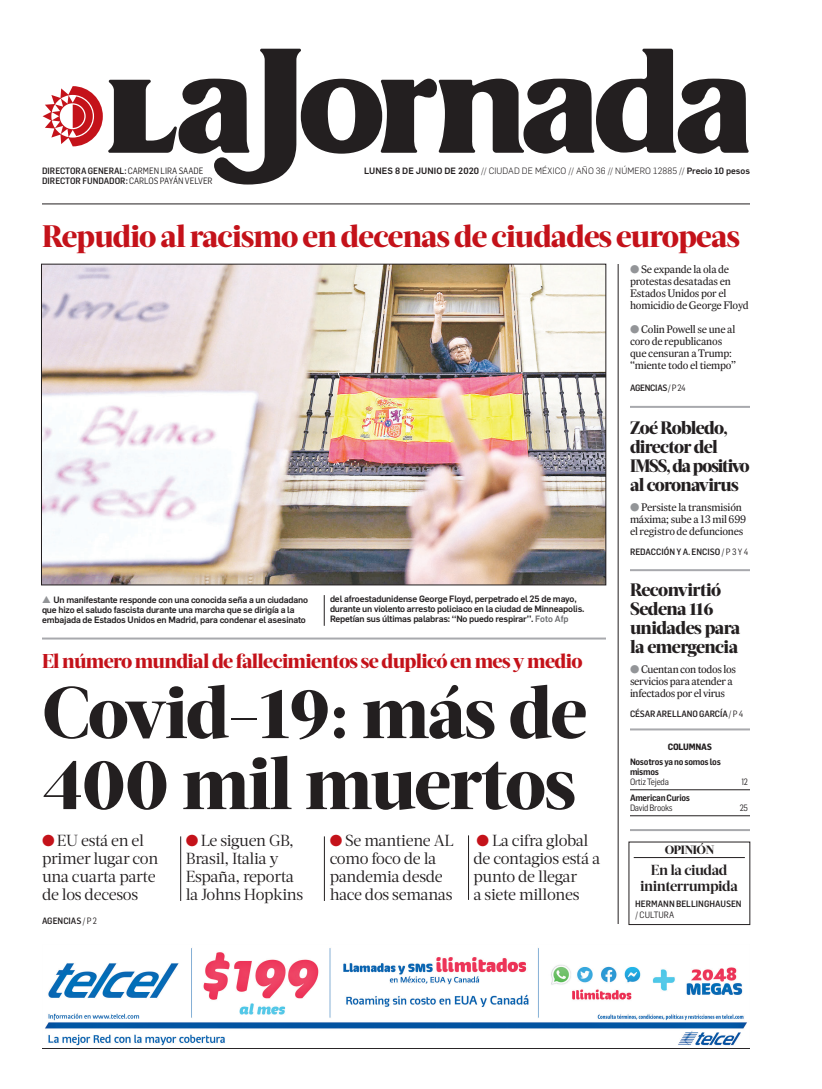
<style>
.page{position:relative;width:822px;height:1089px;background:#fff}
.page>*{position:absolute;margin:0;border:0;box-sizing:border-box;transform-origin:0 0}
.CABEZA_72{font:800 73px/71px "Acta Headline";letter-spacing:-.02em;color:#231f20}
.CABEZA_FOTO_24{font:800 31px "Acta Headline";letter-spacing:-.025em;color:#c4121a}
.BALAZO_ROJO_19{font:800 20px "Acta Headline";letter-spacing:-.03em;color:#c4121a}
.AVISO_18{font:800 18px/19px "Acta Headline";letter-spacing:-.04em;color:#231f20}
.SUMARIO_17{font:16px/18px "Acta Deck";letter-spacing:-.02em;color:#231f20}
.CABEZA_20{font:700 14.5px/16px "Acta Headline";letter-spacing:-.03em;color:#231f20;text-align:center}
.CABEZA_56{font:800 12px "Acta Headline";letter-spacing:-.04em;color:#231f20}
.SUMARIO_9_5{font:11px/12px "Expresso Tx";letter-spacing:-.02em;color:#231f20}
.PIE_DE_FOTO_SIN_PLEC{font:500 9px/10px "Flama";letter-spacing:-.02em;color:#231f20}
.CREDITO_PORTADA{font:500 9px "Flama Semicond";color:#231f20}
.FECHA_AÑO_NUM_PORTAD{font:300 9px "Flama";letter-spacing:.015em;color:#231f20}
.SUMARIO_9_5-2{font:500 9px "Flama Semicond";letter-spacing:-.01em;color:#231f20}
.SECCION_AUTOR_CONTRA{font:600 9px/10px "Flama Semicond";letter-spacing:-.03em;color:#231f20}
.SECCION_AUTOR_CONTRA-2{font:9px "Flama Semicond";letter-spacing:-.03em;color:#231f20}
.NOMBRE_COLUMNA_CONTR{font:600 9px "Flama Semicond";letter-spacing:-.03em;color:#231f20}
.SUMARIO_9_5-3{font:500 9px "Flama Semicond";letter-spacing:-.03em;color:#231f20}
.SECCION_CONTRA{font:700 9px "Flama Semicond";letter-spacing:-.02em;color:#231f20}
.CREDITO_PORTADA-2{font:9px "Flama Semicond";color:#231f20}
.s1{font-weight:400}
.s2{font-weight:500}
.s3{color:#939598}
.s4{color:#6c6d70}
.s5{color:#c4121a}
</style>
<div class="page">
<svg style="left:43px;top:49px;width:706px;height:136px"></svg>
<hr style="left:42px;top:204px;width:708px;height:1px;background:#231f20">
<hr style="left:618px;top:264px;width:1px;height:660px;background:#231f20">
<img style="left:43px;top:266px;width:561px;height:317px">
<hr style="left:42px;top:638px;width:564px;height:2px;background:#a8a9ad">
<hr style="left:181px;top:836px;width:1px;height:65px;background:#231f20">
<hr style="left:324px;top:836px;width:1px;height:65px;background:#231f20">
<hr style="left:468px;top:835px;width:1px;height:65px;background:#231f20">
<hr style="left:324px;top:595px;width:1px;height:31px;background:#231f20">
<hr style="left:630px;top:829px;width:120px;height:2px;background:#a8a9ad">
<hr style="left:630px;top:406px;width:120px;height:2px;background:#a8a9ad">
<hr style="left:630px;top:728px;width:120px;height:2px;background:#a8a9ad">
<hr style="left:630px;top:569px;width:120px;height:2px;background:#a8a9ad">
<hr style="left:630px;top:790px;width:120px;height:1px;background:#231f20">
<hr style="left:630px;top:816px;width:120px;height:1px;background:#231f20">
<img style="left:42px;top:948px;width:708px;height:101px">
<div style="left:629px;top:842px;width:121px;height:83px;border:1px solid #231f20"></div>
<hr style="left:634px;top:857px;width:111px;height:1px;background:#231f20">
<p class="CREDITO_PORTADA" style="left:42px;top:165px;width:163px">DIRECTORA GENERAL: <span class="s1">CARMEN LIRA SAADE</span></p>
<p class="FECHA_AÑO_NUM_PORTAD" style="left:364px;top:164px;width:387px"><span class="s2">LUNES 8 DE JUNIO DE 2020</span> // CIUDAD DE MÉXICO // AÑO 36 // NÚMERO 12885 // <span class="s2">Precio 10 pesos</span></p>
<p class="CREDITO_PORTADA" style="left:42px;top:175px;width:172px">DIRECTOR FUNDADOR: <span class="s1">CARLOS PAYÁN VELVER</span></p>
<p class="CABEZA_FOTO_24" style="left:42px;top:218px;width:699px">Repudio al racismo en decenas de ciudades europeas</p>
<p class="PIE_DE_FOTO_SIN_PLEC" style="left:42px;top:594px;width:268px"><span class="s3">▲</span> Un manifestante responde con una conocida seña a un ciudadano que hizo el saludo fascista durante una marcha que se dirigía a la embajada de Estados Unidos en Madrid, para condenar el asesinato</p>
<p class="PIE_DE_FOTO_SIN_PLEC" style="left:330px;top:594px;width:256px">del afroestadunidense George Floyd, perpetrado el 25 de mayo, durante un violento arresto policiaco en la ciudad de Minneapolis.<br>Repetían sus últimas palabras: ‘‘No puedo respirar’’. <span class="s4">Foto Afp</span></p>
<p class="BALAZO_ROJO_19" style="left:42px;top:649px;width:542px">El número mundial de fallecimientos se duplicó en mes y medio</p>
<p class="CABEZA_72" style="left:42px;top:678px;width:547px">Covid-19: más de<br>400 mil muertos</p>
<p class="SUMARIO_17" style="left:42px;top:832px;width:118px"><span class="s5">●</span> EU está en el primer lugar con una cuarta parte de los decesos</p>
<p class="SUMARIO_17" style="left:186px;top:832px;width:119px"><span class="s5">●</span> Le siguen GB,<br>Brasil, Italia y<br>España, reporta la Johns Hopkins</p>
<p class="SUMARIO_17" style="left:330px;top:832px;width:125px"><span class="s5">●</span> Se mantiene AL como foco de la pandemia desde hace dos semanas</p>
<p class="SUMARIO_17" style="left:474px;top:832px;width:128px"><span class="s5">●</span> La cifra global de contagios está a punto de llegar<br>a siete millones</p>
<p class="CREDITO_PORTADA" style="left:42px;top:915px;width:57px">AGENCIAS <span class="s1">/ P 2</span></p>
<p class="SUMARIO_9_5" style="left:630px;top:263px;width:120px"><span class="s3">●</span> Se expande la ola de protestas desatadas en<br>Estados Unidos por el homicidio de George Floyd</p>
<p class="SUMARIO_9_5" style="left:630px;top:323px;width:108px"><span class="s3">●</span> Colin Powell se une al coro de republicanos que censuran a Trump: ‘‘miente todo el tiempo’’</p>
<p class="SUMARIO_9_5-3" style="left:630px;top:382px;width:57px">AGENCIAS <span class="s1">/ P 24</span></p>
<p class="AVISO_18" style="left:630px;top:419px;width:121px">Zoé Robledo, director del<br>IMSS, da positivo al coronavirus</p>
<p class="SUMARIO_9_5" style="left:630px;top:501px;width:118px"><span class="s3">●</span> Persiste la transmisión máxima; sube a 13 mil 699 el registro de defunciones</p>
<p class="SUMARIO_9_5-2" style="left:630px;top:546px;width:120px">REDACCIÓN Y A. ENCISO <span class="s1">/ P 3 Y 4</span></p>
<p class="AVISO_18" style="left:630px;top:581px;width:112px">Reconvirtió<br>Sedena 116 unidades para la emergencia</p>
<p class="SUMARIO_9_5" style="left:630px;top:664px;width:108px"><span class="s3">●</span> Cuentan con todos los servicios para atender a infectados por el virus</p>
<p class="SUMARIO_9_5-2" style="left:630px;top:708px;width:115px">CÉSAR ARELLANO GARCÍA <span class="s1">/ P 4</span></p>
<p class="SECCION_CONTRA" style="left:668px;top:740px;width:46px">COLUMNAS</p>
<p class="SECCION_AUTOR_CONTRA" style="left:630px;top:757px;width:92px">Nosotros ya no somos los mismos<br><span class="s1">Ortiz Tejeda</span></p>
<p class="SECCION_AUTOR_CONTRA-2" style="left:741px;top:776px;width:8px">12</p>
<p class="NOMBRE_COLUMNA_CONTR" style="left:630px;top:792px;width:62px">American Curios</p>
<p class="SECCION_AUTOR_CONTRA-2" style="left:630px;top:802px;width:44px">David Brooks</p>
<p class="SECCION_AUTOR_CONTRA-2" style="left:740px;top:802px;width:10px">25</p>
<p class="CABEZA_56" style="left:665px;top:843px;width:51px">OPINIÓN</p>
<p class="CABEZA_20" style="left:640px;top:862px;width:99px">En la ciudad ininterrumpida</p>
<p class="CREDITO_PORTADA" style="left:635px;top:898px;width:108px">HERMANN BELLINGHAUSEN</p>
<p class="CREDITO_PORTADA-2" style="left:636px;top:909px;width:40px">/ CULTURA</p>
</div>
